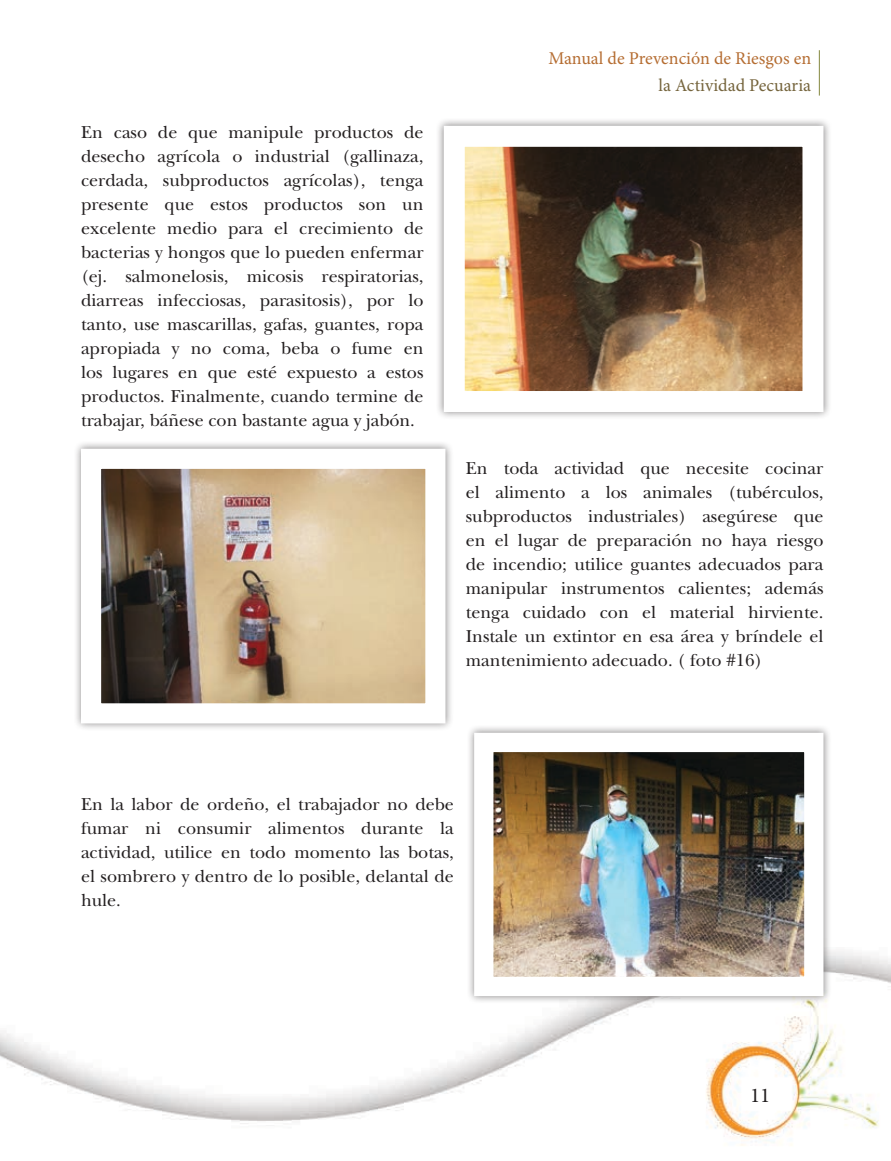
<style>
.page{position:relative;width:891px;height:1161px;background:#fff}
.page>*{position:absolute;margin:0;border:0;box-sizing:border-box;transform-origin:0 0}
.t1{font:21px "Minion Pro";color:#231f20}
.t2{font:18px/24px "New Baskerville Std";color:#231f20;text-align:justify}
.t3{font:18px "Minion Pro";color:#b56d32}
.t4{font:18px "Minion Pro";letter-spacing:.005em;color:#75643c}
</style>
<div class="page">
<img style="left:0;top:50px;width:891px;height:1096px">
<hr style="left:819px;top:50px;width:1px;height:46px;background:#84873e">
<div style="left:436px;top:118px;width:396px;height:302px;background:#231f20;opacity:.54"></div>
<img style="left:466px;top:148px;width:336px;height:242px">
<div style="left:73px;top:440px;width:380px;height:292px;background:#231f20;opacity:.54"></div>
<img style="left:102px;top:470px;width:322px;height:232px">
<div style="left:466px;top:725px;width:365px;height:279px;background:#231f20;opacity:.54"></div>
<img style="left:494px;top:753px;width:309px;height:223px">
<p class="t2" style="left:81px;top:120px;width:344px">En caso de que manipule productos de desecho agrícola o industrial (gallinaza, cerdada, subproductos agrícolas), tenga presente que estos productos son un excelente medio para el crecimiento de bacterias y hongos que lo pueden enfermar (ej. salmonelosis, micosis respiratorias, diarreas infecciosas, parasitosis), por lo tanto, use mascarillas, gafas, guantes, ropa apropiada y no coma, beba o fume en los lugares en que esté expuesto a estos productos. Finalmente, cuando termine de trabajar, báñese con bastante agua y jabón.</p>
<p class="t3" style="left:548px;top:47px;width:264px">Manual de Prevención de Riesgos en</p>
<p class="t4" style="left:658px;top:74px;width:154px">la Actividad Pecuaria</p>
<p class="t2" style="left:466px;top:456px;width:359px">En toda actividad que necesite cocinar el alimento a los animales (tubérculos, subproductos industriales) asegúrese que en el lugar de preparación no haya riesgo de incendio; utilice guantes adecuados para manipular instrumentos calientes; además tenga cuidado con el material hirviente.<br>Instale un extintor en esa área y bríndele el mantenimiento adecuado. ( foto #16)</p>
<p class="t2" style="left:81px;top:792px;width:374px">En la labor de ordeño, el trabajador no debe fumar ni consumir alimentos durante la actividad, utilice en todo momento las botas, el sombrero y dentro de lo posible, delantal de hule.</p>
<p class="t1" style="left:750px;top:1081px;width:22px">11</p>
</div>
